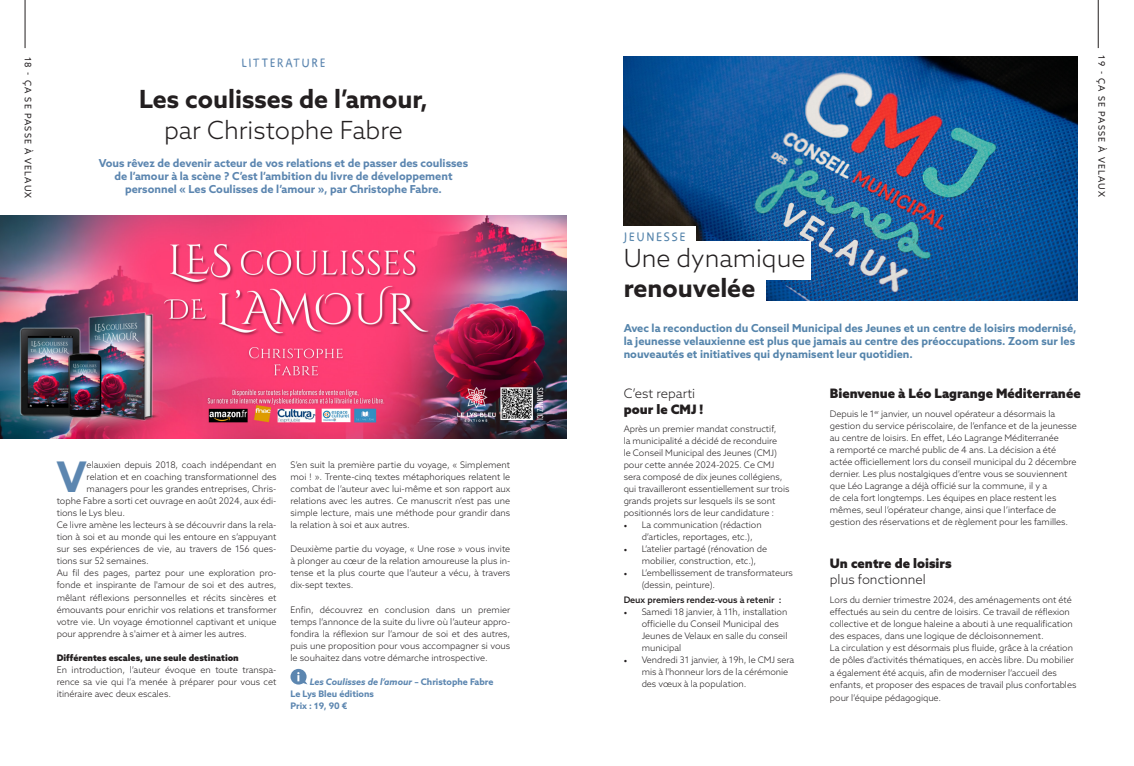
<style>
.page{position:relative;width:1134px;height:766px;background:#fff}
.page>*{position:absolute;margin:0;border:0;box-sizing:border-box;transform-origin:0 0}
.t1{font:700 42.1px "Azo Sans";color:#5c86b0}
.t2{font:700 25px/30px "Azo Sans";color:#231f20;text-align:center}
.t3{font:300 25px "Azo Sans";color:#231f20}
.t4{font:14px "Duper";letter-spacing:.13em;color:#5c86b0}
.t5{font:14px "Duper";letter-spacing:.125em;color:#5685ac}
.t6{font:900 13px "Azo Sans";color:#231f20}
.t7{font:300 13px "Azo Sans";color:#231f20}
.t8{font:700 11px/13px "Azo Sans";color:#5685ac}
.t9{font:700 11px/13px "Azo Sans";color:#5c86b0;text-align:center}
.t10{font:300 9px/12px "Azo Sans";letter-spacing:-.005em;color:#231f20}
.t11{font:9px "Azo Sans";letter-spacing:.12em;color:#231f20}
.t12{font:900 9px "Azo Sans";color:#231f20}
.t13{font:italic 700 9px "Azo Sans";color:#5c86b0}
.t14{font:500 9px "Azo Sans";letter-spacing:-.005em;color:#231f20}
.t15{font:700 9px "Azo Sans";color:#5c86b0}
.s1{font-weight:300}
.s2{font-style:normal}
.s3{font-family:"Minion Pro";font-weight:400}
</style>
<div class="page">
<hr style="left:1098px;top:0;width:1px;height:48px;background:#231f20">
<hr style="left:25px;top:0;width:1px;height:48px;background:#231f20">
<img style="left:624px;top:57px;width:453px;height:243px">
<div style="left:619px;top:226px;width:77px;height:18px;background:#fff"></div>
<div style="left:619px;top:270px;width:146px;height:38px;background:#fff"></div>
<div style="left:619px;top:241px;width:192px;height:38px;background:#fff"></div>
<img style="left:0;top:215px;width:567px;height:223px">
<svg style="left:290px;top:668px;width:17px;height:16px"></svg>
<p class="t11" style="left:34px;top:57px;width:143px;rotate:90deg">18 - ÇA SE PASSE À VELAUX</p>
<p class="t11" style="left:1107px;top:55px;width:143px;rotate:90deg">19 - ÇA SE PASSE À VELAUX</p>
<p class="t4" style="left:241px;top:55px;width:86px">LITTERATURE</p>
<p class="t2" style="left:139px;top:84px;width:290px">Les coulisses de l’amour, <span class="s1">par Christophe Fabre</span></p>
<p class="t9" style="left:99px;top:156px;width:371px">Vous rêvez de devenir acteur de vos relations et de passer des coulisses de l’amour à la scène ? C’est l’ambition du livre de développement personnel « Les Coulisses de l’amour », par Christophe Fabre.</p>
<p class="t5" style="left:624px;top:229px;width:63px">JEUNESSE</p>
<p class="t3" style="left:624px;top:242px;width:183px">Une dynamique</p>
<p class="t2" style="left:624px;top:272px;width:133px">renouvelée</p>
<p class="t1" style="left:57px;top:449px;width:31px">V</p>
<p class="t10" style="left:87px;top:459px;width:191px">elauxien depuis 2018, coach indépendant en</p>
<p class="t10" style="left:87px;top:471px;width:191px">relation et en coaching transformationnel des</p>
<p class="t10" style="left:87px;top:483px;width:191px">managers pour les grandes entreprises, Chris-</p>
<p class="t10" style="left:57px;top:495px;width:221px">tophe Fabre a sorti cet ouvrage en août 2024, aux édi-</p>
<p class="t10" style="left:57px;top:507px;width:70px">tions le Lys bleu.</p>
<p class="t10" style="left:57px;top:519px;width:221px;text-align:justify">Ce livre amène les lecteurs à se découvrir dans la rela&shy;tion à soi et au monde qui les entoure en s’appuyant sur ses expériences de vie, au travers de 156 ques&shy;tions sur 52 semaines.</p>
<p class="t10" style="left:57px;top:567px;width:221px;text-align:justify">Au fil des pages, partez pour une exploration pro&shy;fonde et inspirante de l'amour de soi et des autres, mêlant réflexions personnelles et récits sincères et émouvants pour enrichir vos relations et transformer votre vie. Un voyage émotionnel captivant et unique pour apprendre à s'aimer et à aimer les autres.</p>
<p class="t12" style="left:57px;top:651px;width:184px">Différentes escales, une seule destination</p>
<p class="t10" style="left:57px;top:663px;width:221px;text-align:justify">En introduction, l’auteur évoque en toute transpa&shy;rence sa vie qui l’a menée à préparer pour vous cet itinéraire avec deux escales.</p>
<p class="t10" style="left:290px;top:459px;width:221px;text-align:justify">S’en suit la première partie du voyage, « Simplement moi ! ». Trente-cinq textes métaphoriques relatent le combat de l’auteur avec lui-même et son rapport aux relations avec les autres. Ce manuscrit n’est pas une simple lecture, mais une méthode pour grandir dans la relation à soi et aux autres.</p>
<p class="t10" style="left:290px;top:543px;width:221px;text-align:justify">Deuxième partie du voyage, « Une rose » vous invite à plonger au cœur de la relation amoureuse la plus in&shy;tense et la plus courte que l’auteur a vécu, à travers dix-sept textes.</p>
<p class="t10" style="left:290px;top:603px;width:221px;text-align:justify">Enfin, découvrez en conclusion dans un premier temps l’annonce de la suite du livre où l’auteur appro&shy;fondira la réflexion sur l’amour de soi et des autres, puis une proposition pour vous accompagner si vous le souhaitez dans votre démarche introspective.</p>
<p class="t13" style="left:310px;top:675px;width:185px">Les Coulisses de l’amour <span class="s2">– Christophe Fabre</span></p>
<p class="t15" style="left:290px;top:687px;width:85px">Le Lys Bleu éditions</p>
<p class="t15" style="left:290px;top:699px;width:58px">Prix : 19, 90 €</p>
<p class="t8" style="left:624px;top:321px;width:454px">Avec la reconduction du Conseil Municipal des Jeunes et un centre de loisirs modernisé, la jeunesse velauxienne est plus que jamais au centre des préoccupations. Zoom sur les nouveautés et initiatives qui dynamisent leur quotidien.</p>
<p class="t7" style="left:624px;top:384px;width:73px">C’est reparti</p>
<p class="t6" style="left:624px;top:400px;width:81px">pour le CMJ !</p>
<p class="t10" style="left:624px;top:423px;width:167px">Après un premier mandat constructif,<br>la municipalité a décidé de reconduire<br>le Conseil Municipal des Jeunes (CMJ) pour cette année 2024-2025. Ce CMJ sera composé de dix jeunes collégiens, qui travailleront essentiellement sur trois grands projets sur lesquels ils se sont positionnés lors de leur candidature :</p>
<p class="t10" style="left:642px;top:519px;width:121px;text-indent:-18px"><span class="s3">•</span> La communication (rédaction d’articles, reportages, etc.),</p>
<p class="t10" style="left:642px;top:543px;width:127px;text-indent:-18px"><span class="s3">•</span> L’atelier partagé (rénovation de mobilier, construction, etc.),</p>
<p class="t10" style="left:642px;top:567px;width:153px;text-indent:-18px"><span class="s3">•</span> L’embellissement de transformateurs (dessin, peinture).</p>
<p class="t14" style="left:624px;top:594px;width:159px">Deux premiers rendez-vous à retenir :</p>
<p class="t10" style="left:642px;top:605px;width:147px;text-indent:-18px"><span class="s3">•</span> Samedi 18 janvier, à 11h, installation officielle du Conseil Municipal des<br>Jeunes de Velaux en salle du conseil municipal</p>
<p class="t10" style="left:642px;top:653px;width:154px;text-indent:-18px"><span class="s3">•</span> Vendredi 31 janvier, à 19h, le CMJ sera mis à l'honneur lors de la cérémonie des vœux à la population.</p>
<p class="t6" style="left:830px;top:384px;width:252px">Bienvenue à Léo Lagrange Méditerranée</p>
<p class="t10" style="left:830px;top:407px;width:248px">Depuis le 1<sup>er</sup> janvier, un nouvel opérateur a désormais la gestion du service périscolaire, de l’enfance et de la jeunesse au centre de loisirs. En effet, Léo Lagrange Méditerranée<br>a remporté ce marché public de 4 ans. La décision a été actée officiellement lors du conseil municipal du 2 décembre dernier. Les plus nostalgiques d’entre vous se souviennent que Léo Lagrange a déjà officié sur la commune, il y a<br>de cela fort longtemps. Les équipes en place restent les mêmes, seul l’opérateur change, ainsi que l’interface de gestion des réservations et de règlement pour les familles.</p>
<p class="t6" style="left:830px;top:554px;width:123px">Un centre de loisirs</p>
<p class="t7" style="left:830px;top:571px;width:97px">plus fonctionnel</p>
<p class="t10" style="left:830px;top:594px;width:244px">Lors du dernier trimestre 2024, des aménagements ont été effectués au sein du centre de loisirs. Ce travail de réflexion collective et de longue haleine a abouti à une requalification des espaces, dans une logique de décloisonnement.</p>
<p class="t10" style="left:830px;top:642px;width:248px">La circulation y est désormais plus fluide, grâce à la création de pôles d’activités thématiques, en accès libre. Du mobilier a également été acquis, afin de moderniser l’accueil des enfants, et proposer des espaces de travail plus confortables</p>
<p class="t10" style="left:830px;top:691px;width:113px">pour l’équipe pédagogique.</p>
</div>
